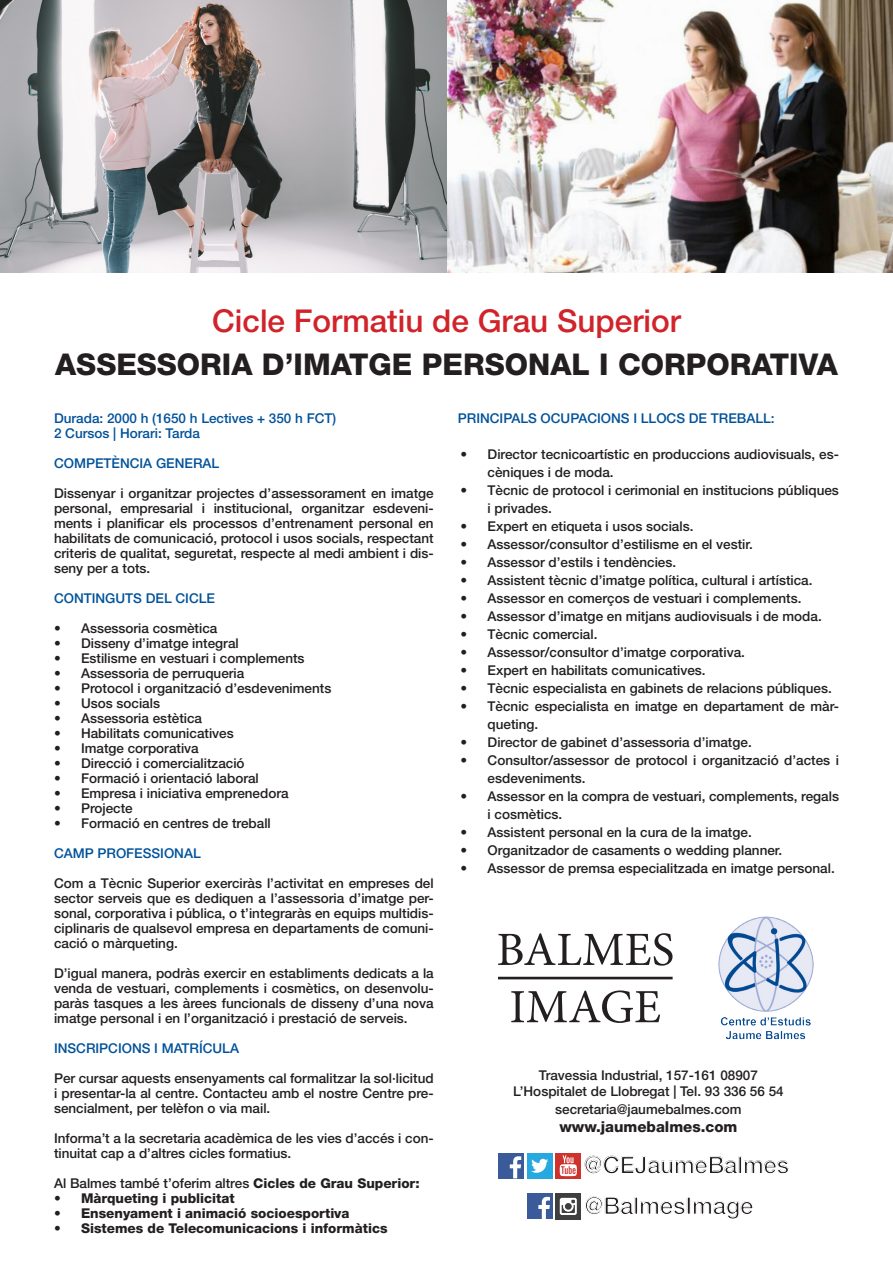
<style>
.page{position:relative;width:893px;height:1263px;background:#fff}
.page>*{position:absolute;margin:0;border:0;box-sizing:border-box;transform-origin:0 0}
.t1{font:500 31.5px "Helvetica Neue";color:#d1232a}
.t2{font:800 30px "Helvetica Neue";color:#231f20}
.t3{font:500 23.85px "Helvetica Neue";color:#231f20}
.t4{font:500 23.55px "Helvetica Neue";color:#231f20}
.t5{font:800 15px "Helvetica Neue";color:#231f20}
.t6{font:500 13.5px/15px "Helvetica Neue";color:#231f20}
.t7{font:500 13.5px "Helvetica Neue";color:#01529a}
.t8{font:800 13.5px "Helvetica Neue";color:#231f20}
.s1{font-weight:800}
</style>
<div class="page">
<img style="left:0;top:0;width:893px;height:272px">
<svg style="left:498px;top:933px;width:174px;height:33px"></svg>
<svg style="left:511px;top:990px;width:149px;height:33px"></svg>
<hr style="left:498px;top:977px;width:175px;height:2px;background:#231f20">
<div style="left:498px;top:1153px;width:26px;height:25px;background:#3a5a99"></div>
<svg style="left:510px;top:1156px;width:11px;height:22px"></svg>
<div style="left:527px;top:1153px;width:26px;height:26px;background:#27a8e0"></div>
<svg style="left:531px;top:1159px;width:17px;height:14px"></svg>
<div style="left:555px;top:1153px;width:26px;height:26px;background:#ce322d"></div>
<svg style="left:560px;top:1155px;width:17px;height:21px"></svg>
<div style="left:527px;top:1193px;width:26px;height:26px;background:#3a5a99"></div>
<svg style="left:538px;top:1197px;width:12px;height:22px"></svg>
<div style="left:555px;top:1193px;width:26px;height:26px;background:#3e3e3f"></div>
<svg style="left:560px;top:1198px;width:17px;height:17px"></svg>
<img style="left:718px;top:916px;width:96px;height:124px">
<p class="t1" style="left:212px;top:302px;width:470px">Cicle Formatiu de Grau Superior</p>
<p class="t2" style="left:55px;top:347px;width:784px">ASSESSORIA D’IMATGE PERSONAL I CORPORATIVA</p>
<p class="t7" style="left:54px;top:410px;width:284px">Durada: 2000 h (1650 h Lectives + 350 h FCT)</p>
<p class="t7" style="left:54px;top:425px;width:147px">2 Cursos | Horari: Tarda</p>
<p class="t7" style="left:54px;top:455px;width:167px">COMPETÈNCIA GENERAL</p>
<p class="t6" style="left:54px;top:486px;width:381px;text-align:justify">Dissenyar i organitzar projectes d’assessorament en imatge personal, empresarial i institucional, organitzar esdeveni&shy;ments i planificar els processos d’entrenament personal en habilitats de comunicació, protocol i usos socials, respectant criteris de qualitat, seguretat, respecte al medi ambient i dis&shy;seny per a tots.</p>
<p class="t7" style="left:54px;top:590px;width:163px">CONTINGUTS DEL CICLE</p>
<p class="t6" style="left:54px;top:621px;width:165px">• Assessoria cosmètica</p>
<p class="t6" style="left:54px;top:636px;width:186px">• Disseny d’imatge integral</p>
<p class="t6" style="left:54px;top:651px;width:252px">• Estilisme en vestuari i complements</p>
<p class="t6" style="left:54px;top:666px;width:192px">• Assessoria de perruqueria</p>
<p class="t6" style="left:54px;top:681px;width:279px">• Protocol i organització d’esdeveniments</p>
<p class="t6" style="left:54px;top:696px;width:108px">• Usos socials</p>
<p class="t6" style="left:54px;top:711px;width:150px">• Assessoria estètica</p>
<p class="t6" style="left:54px;top:726px;width:181px">• Habilitats comunicatives</p>
<p class="t6" style="left:54px;top:741px;width:146px">• Imatge corporativa</p>
<p class="t6" style="left:54px;top:756px;width:192px">• Direcció i comercialització</p>
<p class="t6" style="left:54px;top:771px;width:206px">• Formació i orientació laboral</p>
<p class="t6" style="left:54px;top:786px;width:236px">• Empresa i iniciativa emprenedora</p>
<p class="t6" style="left:54px;top:801px;width:80px">• Projecte</p>
<p class="t6" style="left:54px;top:816px;width:218px">• Formació en centres de treball</p>
<p class="t7" style="left:54px;top:845px;width:148px">CAMP PROFESSIONAL</p>
<p class="t6" style="left:54px;top:876px;width:381px;text-align:justify">Com a Tècnic Superior exerciràs l’activitat en empreses del sector serveis que es dediquen a l’assessoria d’imatge per&shy;sonal, corporativa i pública, o t’integraràs en equips multidis&shy;ciplinaris de qualsevol empresa en departaments de comuni&shy;cació o màrqueting.</p>
<p class="t6" style="left:54px;top:966px;width:381px;text-align:justify">D’igual manera, podràs exercir en establiments dedicats a la venda de vestuari, complements i cosmètics, on desenvolu&shy;paràs tasques a les àrees funcionals de disseny d’una nova imatge personal i en l’organització i prestació de serveis.</p>
<p class="t7" style="left:54px;top:1040px;width:187px">INSCRIPCIONS I MATRÍCULA</p>
<p class="t6" style="left:54px;top:1071px;width:381px;text-align:justify">Per cursar aquests ensenyaments cal formalitzar la sol·licitud i presentar-la al centre. Contacteu amb el nostre Centre pre&shy;sencialment, per telèfon o via mail.</p>
<p class="t6" style="left:54px;top:1131px;width:381px">Informa’t a la secretaria acadèmica de les vies d’accés i con&shy;tinuitat cap a d’altres cicles formatius.</p>
<p class="t6" style="left:54px;top:1176px;width:367px">Al Balmes també t’oferim altres <span class="s1">Cicles de Grau Superior:</span></p>
<p class="t8" style="left:54px;top:1190px;width:182px">• Màrqueting i publicitat</p>
<p class="t8" style="left:54px;top:1205px;width:297px">• Ensenyament i animació socioesportiva</p>
<p class="t8" style="left:54px;top:1220px;width:335px">• Sistemes de Telecomunicacions i informàtics</p>
<p class="t7" style="left:458px;top:410px;width:318px">PRINCIPALS OCUPACIONS I LLOCS DE TREBALL:</p>
<p class="t6" style="left:488px;top:445px;width:353px;line-height:18px;text-indent:-27px">• Director tecnicoartístic en produccions audiovisuals, es&shy;cèniques i de moda.</p>
<p class="t6" style="left:488px;top:481px;width:353px;line-height:18px;text-indent:-27px">• Tècnic de protocol i cerimonial en institucions públiques i privades.</p>
<p class="t6" style="left:461px;top:519px;width:234px">• Expert en etiqueta i usos socials.</p>
<p class="t6" style="left:461px;top:537px;width:294px">• Assessor/consultor d’estilisme en el vestir.</p>
<p class="t6" style="left:461px;top:555px;width:217px">• Assessor d’estils i tendències.</p>
<p class="t6" style="left:461px;top:573px;width:353px">• Assistent tècnic d’imatge política, cultural i artística.</p>
<p class="t6" style="left:461px;top:591px;width:342px">• Assessor en comerços de vestuari i complements.</p>
<p class="t6" style="left:461px;top:609px;width:363px">• Assessor d’imatge en mitjans audiovisuals i de moda.</p>
<p class="t6" style="left:461px;top:627px;width:138px">• Tècnic comercial.</p>
<p class="t6" style="left:461px;top:645px;width:286px">• Assessor/consultor d’imatge corporativa.</p>
<p class="t6" style="left:461px;top:663px;width:247px">• Expert en habilitats comunicatives.</p>
<p class="t6" style="left:461px;top:681px;width:373px">• Tècnic especialista en gabinets de relacions públiques.</p>
<p class="t6" style="left:488px;top:697px;width:353px;line-height:18px;text-indent:-27px">• Tècnic especialista en imatge en departament de màr&shy;queting.</p>
<p class="t6" style="left:461px;top:735px;width:293px">• Director de gabinet d’assessoria d’imatge.</p>
<p class="t6" style="left:488px;top:751px;width:353px;line-height:18px;text-indent:-27px">• Consultor/assessor de protocol i organització d’actes i esdeveniments.</p>
<p class="t6" style="left:488px;top:787px;width:353px;line-height:18px;text-indent:-27px">• Assessor en la compra de vestuari, complements, regals i cosmètics.</p>
<p class="t6" style="left:461px;top:825px;width:293px">• Assistent personal en la cura de la imatge.</p>
<p class="t6" style="left:461px;top:843px;width:323px">• Organitzador de casaments o wedding planner.</p>
<p class="t6" style="left:461px;top:861px;width:376px">• Assessor de premsa especialitzada en imatge personal.</p>
<p class="t6" style="left:539px;top:1067px;width:220px">Travessia Industrial, 157-161 08907</p>
<p class="t6" style="left:513px;top:1082px;width:272px;line-height:18px;text-align:center">L’Hospitalet de Llobregat | Tel. 93 336 56 54 secretaria@jaumebalmes.com</p>
<p class="t5" style="left:559px;top:1118px;width:180px">www.jaumebalmes.com</p>
<p class="t4" style="left:584px;top:1151px;width:207px">@CEJaumeBalmes</p>
<p class="t3" style="left:584px;top:1191px;width:171px">@BalmesImage</p>
</div>
